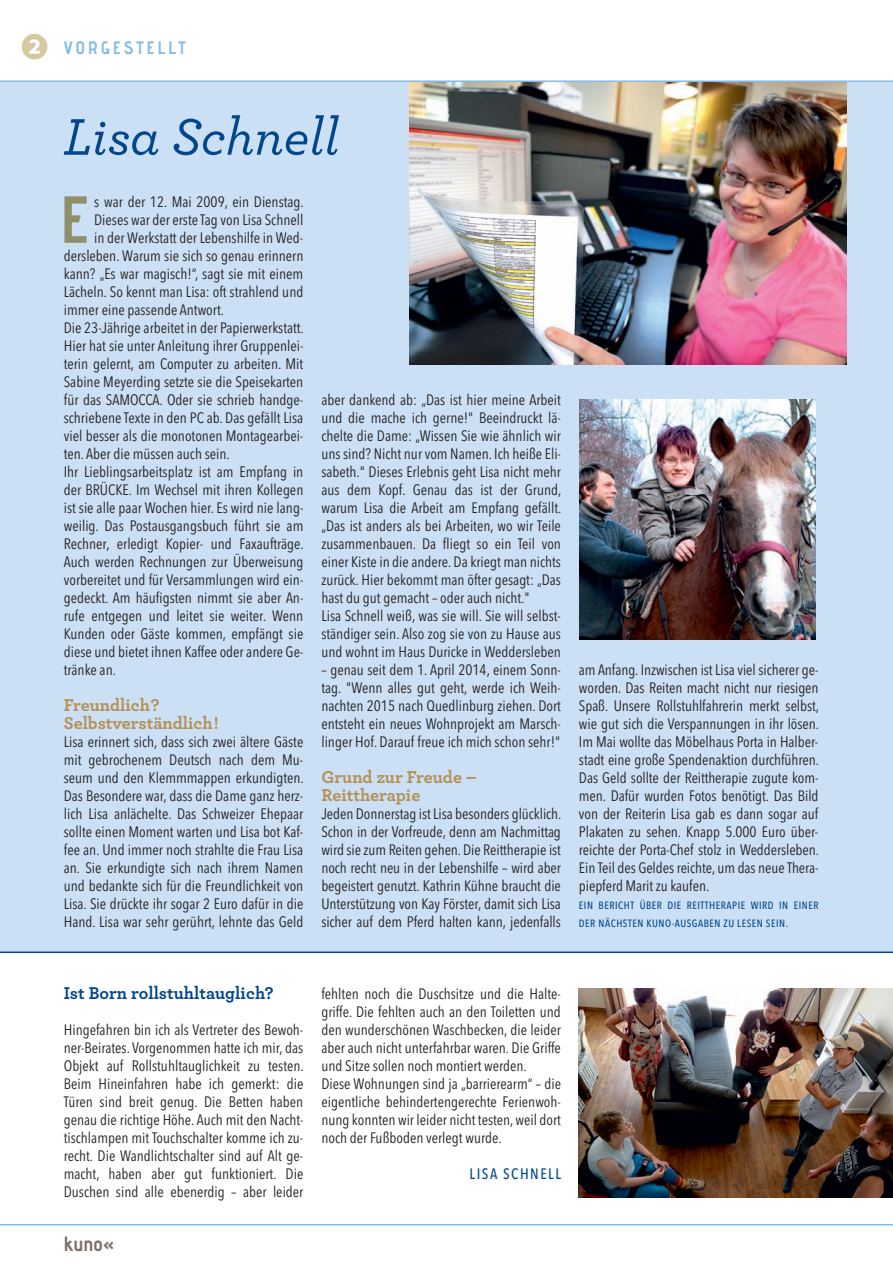
<style>
.page{position:relative;width:893px;height:1263px;background:#fff}
.page>*{position:absolute;margin:0;border:0;box-sizing:border-box;transform-origin:0 0}
.t1{font:66.45px "adventpro Bd 3";color:#8f9069}
.t2{font:italic 500 54px "Archer";color:#01478d}
.t3{font:20.55px "adventpro Bd 3";color:#7d716c}
.t4{font:700 18px/18px "Archer";color:#b48f54}
.t5{font:700 18px "Archer";color:#01478d}
.t6{font:18px "adventpro Bd 3";letter-spacing:.15em;color:#85bbe5}
.t7{font:15px/18px "Avenir Next Condensed";color:#231f20;text-align:justify}
.t8{font:500 15px "Avenir Next Condensed";letter-spacing:.1em;color:#01478d}
.t9{font:500 10.5px/18px "Avenir Next Condensed";letter-spacing:.05em;color:#01478d}
.s1{font-family:"Koz Go Pr 6 N";font-weight:700;font-size:27.15px;color:#d5c99f}
</style>
<div class="page">
<div style="left:0;top:82px;width:893px;height:870px;background:#cbe0f4"></div>
<img style="left:410px;top:82px;width:436px;height:283px">
<hr style="left:0;top:80px;width:893px;height:2px;background:#85bbe5">
<img style="left:579px;top:400px;width:236px;height:239px">
<img style="left:579px;top:988px;width:314px;height:210px">
<hr style="left:0;top:1224px;width:893px;height:1px;background:#85bbe5">
<hr style="left:0;top:951px;width:893px;height:2px;background:#01478d">
<p class="t6" style="left:21px;top:41px;width:166px"><span class="s1">❷</span> VORGESTELLT</p>
<h2 class="t2" style="left:63px;top:119px;width:277px">Lisa Schnell</h2>
<p class="t7" style="left:94px;top:192px;width:211px">s war der 12. Mai 2009, ein Dienstag.</p>
<p class="t7" style="left:94px;top:210px;width:211px">Dieses war der erste Tag von Lisa Schnell</p>
<p class="t7" style="left:94px;top:228px;width:211px">in der Werkstatt der Lebenshilfe in Wed-</p>
<p class="t7" style="left:64px;top:246px;width:241px">dersleben. Warum sie sich so genau erinnern</p>
<p class="t7" style="left:64px;top:264px;width:241px">kann? „Es war magisch!“, sagt sie mit einem</p>
<p class="t7" style="left:64px;top:282px;width:241px">Lächeln. So kennt man Lisa: oft strahlend und</p>
<p class="t7" style="left:64px;top:300px;width:162px">immer eine passende Antwort.</p>
<p class="t7" style="left:64px;top:318px;width:242px">Die 23-Jährige arbeitet in der Papierwerkstatt.</p>
<p class="t7" style="left:64px;top:336px;width:241px">Hier hat sie unter Anleitung ihrer Gruppenlei-</p>
<p class="t7" style="left:64px;top:354px;width:241px">terin gelernt, am Computer zu arbeiten. Mit</p>
<p class="t7" style="left:64px;top:372px;width:241px">Sabine Meyerding setzte sie die Speisekarten</p>
<p class="t7" style="left:64px;top:390px;width:241px">für das SAMOCCA. Oder sie schrieb handge-</p>
<p class="t7" style="left:64px;top:408px;width:241px">schriebene Texte in den PC ab. Das gefällt Lisa</p>
<p class="t7" style="left:64px;top:426px;width:241px">viel besser als die monotonen Montagearbei-</p>
<p class="t7" style="left:64px;top:444px;width:168px">ten. Aber die müssen auch sein.</p>
<p class="t7" style="left:64px;top:462px;width:241px">Ihr Lieblingsarbeitsplatz ist am Empfang in</p>
<p class="t7" style="left:64px;top:480px;width:241px">der BRÜCKE. Im Wechsel mit ihren Kollegen</p>
<p class="t7" style="left:64px;top:498px;width:241px">ist sie alle paar Wochen hier. Es wird nie lang-</p>
<p class="t7" style="left:64px;top:516px;width:241px">weilig. Das Postausgangsbuch führt sie am</p>
<p class="t7" style="left:64px;top:534px;width:241px">Rechner, erledigt Kopier- und Faxaufträge.</p>
<p class="t7" style="left:64px;top:552px;width:241px">Auch werden Rechnungen zur Überweisung</p>
<p class="t7" style="left:64px;top:570px;width:241px">vorbereitet und für Versammlungen wird ein-</p>
<p class="t7" style="left:64px;top:588px;width:241px">gedeckt. Am häufigsten nimmt sie aber An-</p>
<p class="t7" style="left:64px;top:606px;width:241px">rufe entgegen und leitet sie weiter. Wenn</p>
<p class="t7" style="left:64px;top:624px;width:241px">Kunden oder Gäste kommen, empfängt sie</p>
<p class="t7" style="left:64px;top:642px;width:241px">diese und bietet ihnen Kaffee oder andere Ge-</p>
<p class="t7" style="left:64px;top:660px;width:54px">tränke an.</p>
<p class="t4" style="left:64px;top:698px;width:156px">Freundlich?<br>Selbstverständlich!</p>
<p class="t7" style="left:64px;top:732px;width:242px">Lisa erinnert sich, dass sich zwei ältere Gäste mit gebrochenem Deutsch nach dem Mu&shy;seum und den Klemmmappen erkundigten.<br>Das Besondere war, dass die Dame ganz herz&shy;lich Lisa anlächelte. Das Schweizer Ehepaar sollte einen Moment warten und Lisa bot Kaf&shy;fee an. Und immer noch strahlte die Frau Lisa an. Sie erkundigte sich nach ihrem Namen und bedankte sich für die Freundlichkeit von Lisa. Sie drückte ihr sogar 2 Euro dafür in die Hand. Lisa war sehr gerührt, lehnte das Geld</p>
<h1 class="t1" style="left:59px;top:196px;width:32px">E</h1>
<p class="t7" style="left:321px;top:390px;width:242px;text-align:left">aber dankend ab: „Das ist hier meine Arbeit und die mache ich gerne!" Beeindruckt lä&shy;chelte die Dame: „Wissen Sie wie ähnlich wir uns sind? Nicht nur vom Namen. Ich heiße Eli&shy;sabeth." Dieses Erlebnis geht Lisa nicht mehr aus dem Kopf. Genau das ist der Grund, warum Lisa die Arbeit am Empfang gefällt. „Das ist anders als bei Arbeiten, wo wir Teile zusammenbauen. Da fliegt so ein Teil von einer Kiste in die andere. Da kriegt man nichts zurück. Hier bekommt man öfter gesagt: „Das hast du gut gemacht – oder auch nicht."<br>Lisa Schnell weiß, was sie will. Sie will selbst&shy;ständiger sein. Also zog sie von zu Hause aus und wohnt im Haus Duricke in Weddersleben</p>
<p class="t7" style="left:321px;top:660px;width:241px">– genau seit dem 1. April 2014, einem Sonn&shy;tag. "Wenn alles gut geht, werde ich Weih&shy;nachten 2015 nach Quedlinburg ziehen. Dort entsteht ein neues Wohnprojekt am Marsch&shy;linger Hof. Darauf freue ich mich schon sehr!"</p>
<p class="t4" style="left:321px;top:770px;width:156px">Grund zur Freude –<br>Reittherapie</p>
<p class="t7" style="left:321px;top:804px;width:241px">Jeden Donnerstag ist Lisa besonders glücklich.<br>Schon in der Vorfreude, denn am Nachmittag wird sie zum Reiten gehen. Die Reittherapie ist noch recht neu in der Lebenshilfe – wird aber begeistert genutzt. Kathrin Kühne braucht die Unterstützung von Kay Förster, damit sich Lisa sicher auf dem Pferd halten kann, jedenfalls</p>
<p class="t7" style="left:579px;top:660px;width:242px">am Anfang. Inzwischen ist Lisa viel sicherer ge&shy;worden. Das Reiten macht nicht nur riesigen Spaß. Unsere Rollstuhlfahrerin merkt selbst, wie gut sich die Verspannungen in ihr lösen.<br>Im Mai wollte das Möbelhaus Porta in Halber&shy;stadt eine große Spendenaktion durchführen.<br>Das Geld sollte der Reittherapie zugute kom&shy;men. Dafür wurden Fotos benötigt. Das Bild von der Reiterin Lisa gab es dann sogar auf Plakaten zu sehen. Knapp 5.000 Euro über&shy;reichte der Porta-Chef stolz in Weddersleben.<br>Ein Teil des Geldes reichte, um das neue Thera&shy;piepferd Marit zu kaufen.</p>
<p class="t9" style="left:579px;top:896px;width:241px">EIN BERICHT ÜBER DIE REITTHERAPIE WIRD IN EINER<br>DER NÄCHSTEN KUNO-AUSGABEN ZU LESEN SEIN.</p>
<p class="t5" style="left:64px;top:987px;width:211px">Ist Born rollstuhltauglich?</p>
<p class="t7" style="left:64px;top:1020px;width:242px">Hingefahren bin ich als Vertreter des Bewoh&shy;ner-Beirates. Vorgenommen hatte ich mir, das Objekt auf Rollstuhltauglichkeit zu testen.<br>Beim Hineinfahren habe ich gemerkt: die Türen sind breit genug. Die Betten haben genau die richtige Höhe. Auch mit den Nacht&shy;tischlampen mit Touchschalter komme ich zu&shy;recht. Die Wandlichtschalter sind auf Alt ge&shy;macht, haben aber gut funktioniert. Die Duschen sind alle ebenerdig – aber leider</p>
<h3 class="t3" style="left:64px;top:1236px;width:52px">kuno«</h3>
<p class="t7" style="left:321px;top:984px;width:241px;text-align:left">fehlten noch die Duschsitze und die Halte&shy;griffe. Die fehlten auch an den Toiletten und den wunderschönen Waschbecken, die leider aber auch nicht unterfahrbar waren. Die Griffe und Sitze sollen noch montiert werden.<br>Diese Wohnungen sind ja „barrierearm“ – die eigentliche behindertengerechte Ferienwoh&shy;nung konnten wir leider nicht testen, weil dort noch der Fußboden verlegt wurde.</p>
<p class="t8" style="left:470px;top:1164px;width:93px">LISA SCHNELL</p>
</div>
